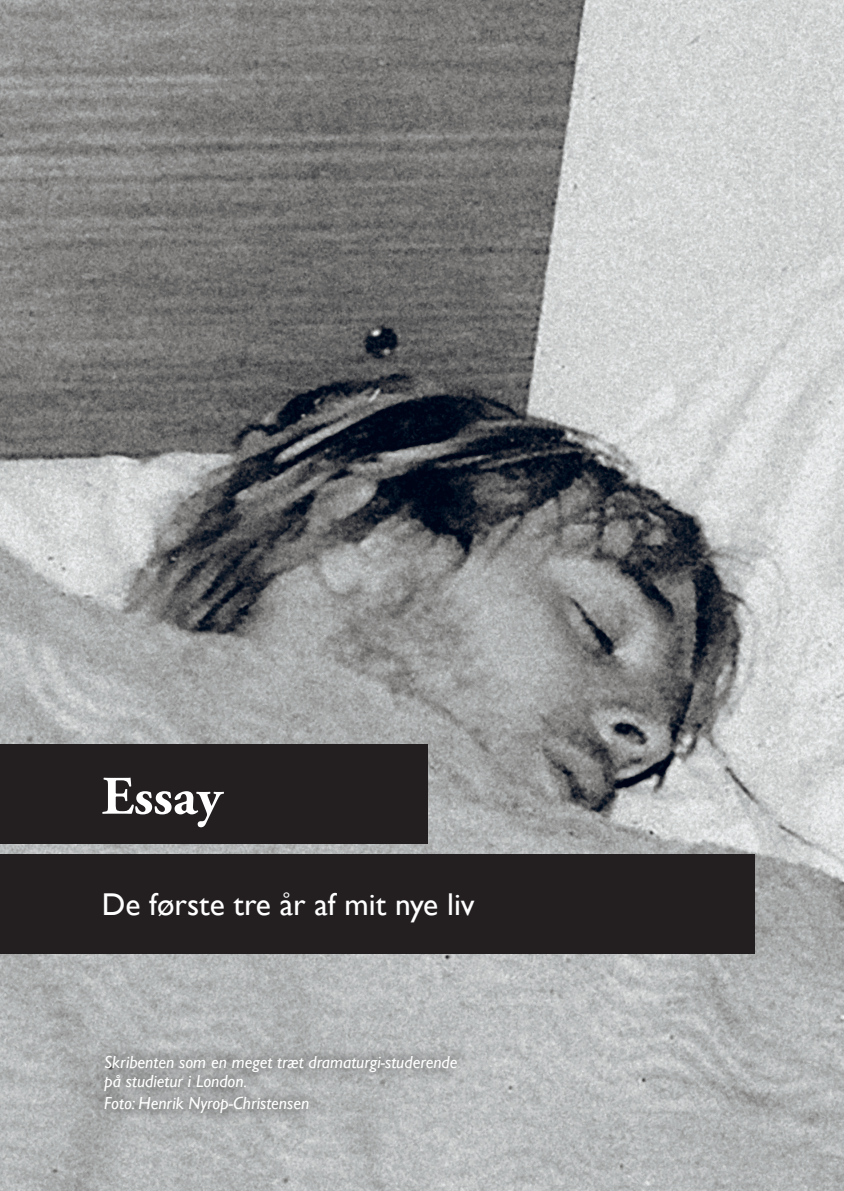
<style>
.page{position:relative;width:844px;height:1191px;background:#fff}
.page>*{position:absolute;margin:0;border:0;box-sizing:border-box;transform-origin:0 0}
.t1{font:700 54.25px "Adobe Garamond Pro";color:#fff}
.t2{font:31.5px "Gill Sans";color:#fff}
.Billedetekster_Ann_E{font:italic 17.5px/19.2px "Gill Sans";color:#fff}
</style>
<div class="page">
<img style="left:0;top:0;width:843px;height:1191px">
<div style="left:0;top:744px;width:427px;height:99px;background:#231f20"></div>
<div style="left:92px;top:1043px;width:378px;height:82px;background:#231f20;opacity:.88"></div>
<div style="left:0;top:854px;width:754px;height:99px;background:#231f20"></div>
<p class="t1" style="left:102px;top:765px;width:122px">Essay</p>
<p class="t2" style="left:102px;top:885px;width:374px">De første tre år af mit nye liv</p>
<p class="Billedetekster_Ann_E" style="left:104px;top:1052px;width:354px">Skribenten som en meget træt dramaturgi-studerende på studietur i London.</p>
<p class="Billedetekster_Ann_E" style="left:104px;top:1094px;width:206px">Foto: Henrik Nyrop-Christensen</p>
</div>
